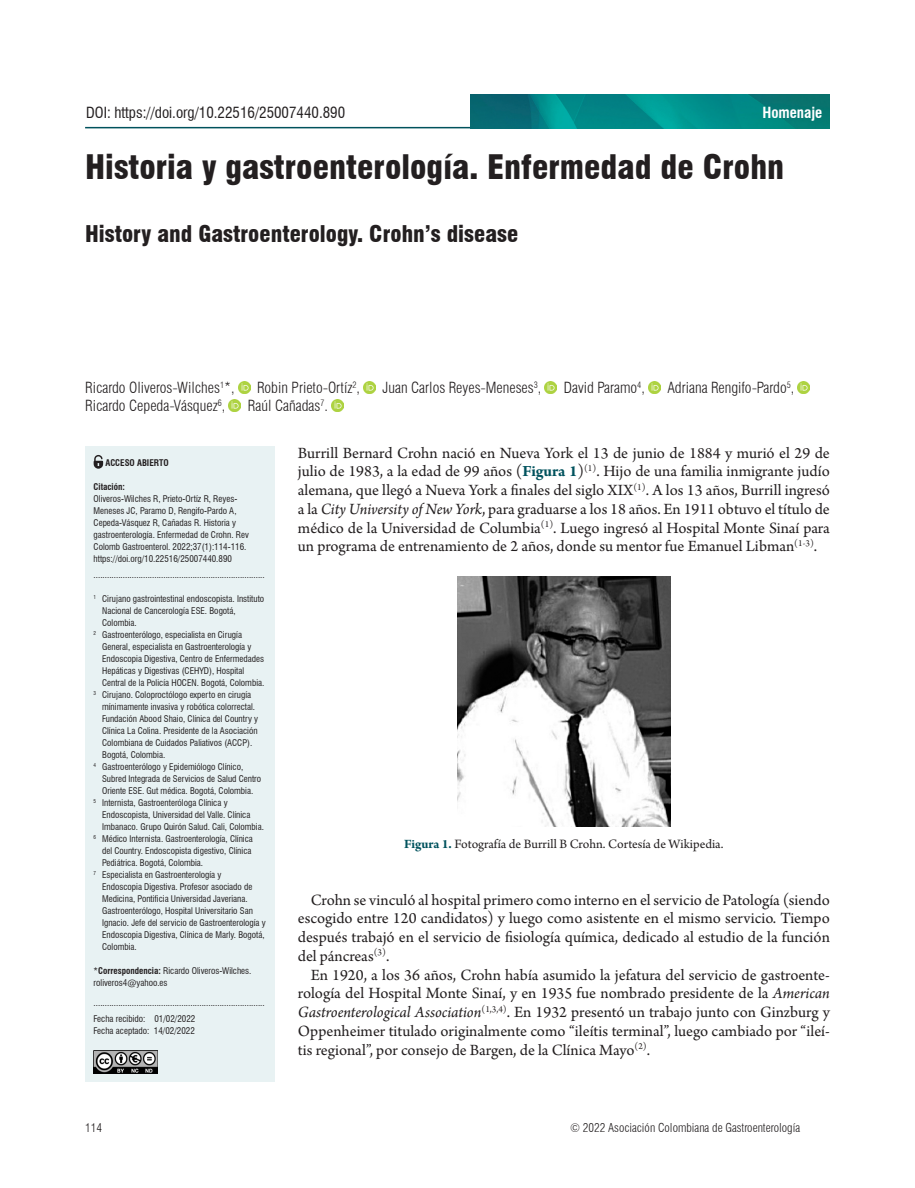
<style>
.page{position:relative;width:915px;height:1188px;background:#fff}
.page>*{position:absolute;margin:0;border:0;box-sizing:border-box;transform-origin:0 0}
.t1{font:900 condensed 33px "Swiss 721 BT";color:#231f20}
.t2{font:900 condensed 22.5px "Swiss 721 BT";color:#231f20}
.Texto_con_sangría{font:16.5px/18.8px "Arno Pro";color:#231f20;text-align:justify}
.Texto{font:16.5px/18.8px "Arno Pro";letter-spacing:-.005em;color:#231f20;text-align:justify}
.Autores{font:300 condensed 15px "Swiss 721 BT";color:#231f20}
.t3{font:condensed 15px "Swiss 721 BT";color:#231f20}
.t4{font:700 condensed 15px "Swiss 721 BT";color:#fff}
.Títulos_tablas_y_fig{font:13.5px "Arno Pro";color:#231f20}
.t5{font:300 condensed 12px "Swiss 721 BT";color:#231f20}
.Créditos_autores{font:condensed 9px/12px "Swiss 721 BT";color:#231f20}
.Créditos_autores-2{font:700 condensed 9px "Swiss 721 BT";color:#231f20}
.s1{font-weight:700}
.s2{font-weight:700;color:#00525d}
.s3{font-style:italic}
</style>
<div class="page">
<hr style="left:85px;top:127px;width:744px;height:1px;background:#00525d">
<img style="left:470px;top:94px;width:359px;height:34px">
<svg style="left:238px;top:381px;width:12px;height:12px"></svg>
<svg style="left:363px;top:381px;width:12px;height:12px"></svg>
<svg style="left:544px;top:381px;width:12px;height:12px"></svg>
<svg style="left:648px;top:381px;width:12px;height:12px"></svg>
<svg style="left:797px;top:381px;width:12px;height:12px"></svg>
<svg style="left:229px;top:399px;width:12px;height:12px"></svg>
<svg style="left:331px;top:399px;width:12px;height:12px"></svg>
<div style="left:85px;top:446px;width:189px;height:636px;background:#e8f2f3"></div>
<svg style="left:93px;top:455px;width:10px;height:14px"></svg>
<img style="left:94px;top:1051px;width:64px;height:22px">
<img style="left:457px;top:577px;width:213px;height:249px">
<h3 class="t3" style="left:86px;top:103px;width:260px">DOI: https://doi.org/10.22516/25007440.890</h3>
<h3 class="t4" style="left:762px;top:103px;width:61px">Homenaje</h3>
<h1 class="t1" style="left:85px;top:147px;width:700px">Historia y gastroenterología. Enfermedad de Crohn</h1>
<h2 class="t2" style="left:85px;top:220px;width:434px">History and Gastroenterology. Crohn’s disease</h2>
<p class="Autores" style="left:85px;top:379px;width:151px">Ricardo Oliveros-Wilches<sup>1</sup>*,</p>
<p class="Autores" style="left:257px;top:379px;width:104px">Robin Prieto-Ortíz<sup>2</sup>,</p>
<p class="Autores" style="left:382px;top:379px;width:160px">Juan Carlos Reyes-Meneses<sup>3</sup>,</p>
<p class="Autores" style="left:563px;top:379px;width:82px">David Paramo<sup>4</sup>,</p>
<p class="Autores" style="left:667px;top:379px;width:128px">Adriana Rengifo-Pardo<sup>5</sup>,</p>
<p class="Autores" style="left:85px;top:397px;width:142px">Ricardo Cepeda-Vásquez<sup>6</sup>,</p>
<p class="Autores" style="left:248px;top:397px;width:81px">Raúl Cañadas<sup>7</sup>.</p>
<p class="Créditos_autores-2" style="left:105px;top:457px;width:65px">ACCESO ABIERTO</p>
<p class="Créditos_autores-2" style="left:94px;top:481px;width:33px">Citación:</p>
<p class="Créditos_autores" style="left:94px;top:493px;width:157px">Oliveros-Wilches R, Prieto-Ortíz R, Reyes-Meneses JC, Paramo D, Rengifo-Pardo A, Cepeda-Vásquez R, Cañadas R. Historia y gastroenterología. Enfermedad de Crohn. Rev Colomb Gastroenterol. 2022;37(1):114-116. https://doi.org/10.22516/25007440.890</p>
<p class="Créditos_autores" style="left:94px;top:569px;width:172px">............................................................................</p>
<p class="Créditos_autores" style="left:102px;top:593px;width:163px;text-indent:-9px"><sup>1</sup> Cirujano gastrointestinal endoscopista. Instituto<br>Nacional de Cancerología ESE. Bogotá,<br>Colombia.</p>
<p class="Créditos_autores" style="left:102px;top:629px;width:164px;text-indent:-9px"><sup>2</sup> Gastroenterólogo, especialista en Cirugía General, especialista en Gastroenterología y Endoscopia Digestiva, Centro de Enfermedades Hepáticas y Digestivas (CEHYD), Hospital Central de la Policía HOCEN. Bogotá, Colombia.</p>
<p class="Créditos_autores" style="left:102px;top:689px;width:157px;text-indent:-9px"><sup>3</sup> Cirujano. Coloproctólogo experto en cirugía mínimamente invasiva y robótica colorrectal.<br>Fundación Abood Shaio, Clínica del Country y Clínica La Colina. Presidente de la Asociación Colombiana de Cuidados Paliativos (ACCP).<br>Bogotá, Colombia.</p>
<p class="Créditos_autores" style="left:102px;top:761px;width:160px;text-indent:-9px"><sup>4</sup> Gastroenterólogo y Epidemiólogo Clínico,<br>Subred Integrada de Servicios de Salud Centro<br>Oriente ESE. Gut médica. Bogotá, Colombia.</p>
<p class="Créditos_autores" style="left:102px;top:797px;width:163px;text-indent:-9px"><sup>5</sup> Internista, Gastroenteróloga Clínica y<br>Endoscopista, Universidad del Valle. Clínica<br>Imbanaco. Grupo Quirón Salud. Cali, Colombia.</p>
<p class="Créditos_autores" style="left:102px;top:833px;width:152px;text-indent:-9px"><sup>6</sup> Médico Internista. Gastroenterología, Clínica del Country. Endoscopista digestivo, Clínica<br>Pediátrica. Bogotá, Colombia.</p>
<p class="Créditos_autores" style="left:102px;top:869px;width:165px;text-indent:-9px"><sup>7</sup> Especialista en Gastroenterología y<br>Endoscopia Digestiva. Profesor asociado de Medicina, Pontificia Universidad Javeriana.<br>Gastroenterólogo, Hospital Universitario San Ignacio. Jefe del servicio de Gastroenterología y Endoscopia Digestiva, Clínica de Marly. Bogotá, Colombia.</p>
<p class="Créditos_autores" style="left:94px;top:965px;width:159px">*<span class="s1">Correspondencia:</span> Ricardo Oliveros-Wilches.</p>
<p class="Créditos_autores" style="left:94px;top:977px;width:75px">roliveros4@yahoo.es</p>
<p class="Créditos_autores" style="left:94px;top:997px;width:172px">............................................................................</p>
<p class="Créditos_autores" style="left:94px;top:1013px;width:103px">Fecha recibido: 01/02/2022</p>
<p class="Créditos_autores" style="left:94px;top:1025px;width:103px">Fecha aceptado: 14/02/2022</p>
<p class="Texto" style="left:298px;top:444px;width:533px">Burrill Bernard Crohn nació en Nueva York el 13 de junio de 1884 y murió el 29 de julio de 1983, a la edad de 99 años (<span class="s2">Figura 1</span>)<sup>(1)</sup>. Hijo de una familia inmigrante judío alemana, que llegó a Nueva York a finales del siglo XIX<sup>(1)</sup>. A los 13 años, Burrill ingresó a la <span class="s3">City University of New York</span>, para graduarse a los 18 años. En 1911 obtuvo el título de médico de la Universidad de Columbia<sup>(1)</sup>. Luego ingresó al Hospital Monte Sinaí para un programa de entrenamiento de 2 años, donde su mentor fue Emanuel Libman<sup>(1-3)</sup>.</p>
<p class="Títulos_tablas_y_fig" style="left:404px;top:837px;width:321px"><span class="s2">Figura 1.</span> Fotografía de Burrill B Crohn. Cortesía de Wikipedia.</p>
<p class="Texto_con_sangría" style="left:298px;top:891px;width:533px;text-indent:13px">Crohn se vinculó al hospital primero como interno en el servicio de Patología (siendo escogido entre 120 candidatos) y luego como asistente en el mismo servicio. Tiempo después trabajó en el servicio de fisiología química, dedicado al estudio de la función del páncreas<sup>(3)</sup>.</p>
<p class="Texto_con_sangría" style="left:298px;top:966px;width:533px;text-indent:13px">En 1920, a los 36 años, Crohn había asumido la jefatura del servicio de gastroente&shy;rología del Hospital Monte Sinaí, y en 1935 fue nombrado presidente de la <span class="s3">American Gastroenterological Association</span><sup>(1,3,4)</sup>. En 1932 presentó un trabajo junto con Ginzburg y Oppenheimer titulado originalmente como “ileítis terminal”, luego cambiado por “ileí&shy;tis regional”, por consejo de Bargen, de la Clínica Mayo<sup>(2)</sup>.</p>
<p class="t5" style="left:85px;top:1120px;width:18px">114</p>
<h3 class="t5" style="left:570px;top:1120px;width:231px">© 2022 Asociación Colombiana de Gastroenterología</h3>
</div>
